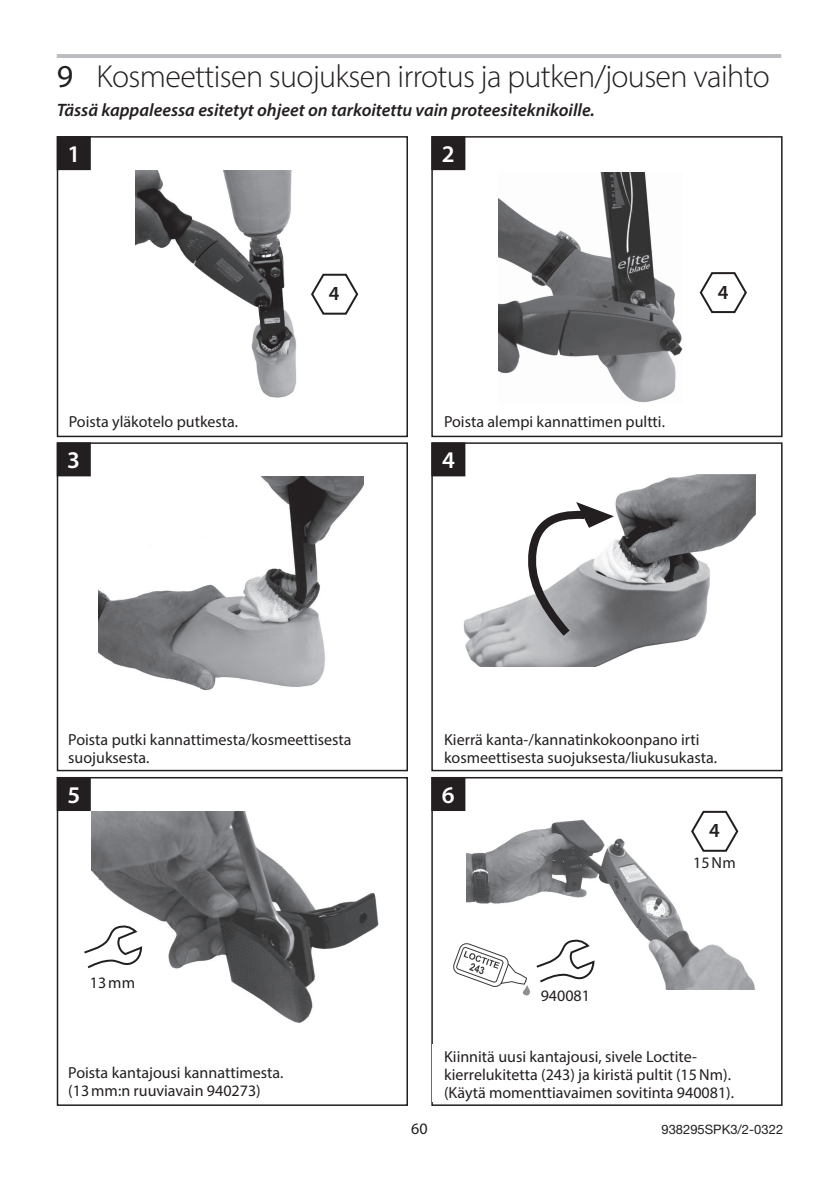
<style>
.page{position:relative;width:840px;height:1191px;background:#fff}
.page>*{position:absolute;margin:0;border:0;box-sizing:border-box;transform-origin:0 0}
.MG-Head1{font:300 32px "Myriad Pro";letter-spacing:-.02em;color:#231f20}
.MG-Assembly_Box_Numb{font:600 24px "Myriad Pro";color:#fff}
.MG-ThreadSize{font:600 20px "Myriad Pro";color:#231f20}
.MG-Pactitioner_use_o{font:italic 600 18px "Myriad Pro";color:#231f20}
.MG-Box_Text__8pt__3p{font:16px/18px "Myriad Pro";color:#231f20}
.MG-Label_L{font:16px "Myriad Pro";color:#211d1e}
.MG-Box_Text_C{font:16px "Myriad Pro";color:#231f20}
.t1{font:13px "Helvetica Neue";color:#231f20}
.s1{font-weight:400}
</style>
<div class="page">
<img style="left:135px;top:170px;width:162px;height:228px">
<img style="left:98px;top:476px;width:265px;height:215px">
<img style="left:498px;top:173px;width:184px;height:230px">
<img style="left:458px;top:474px;width:296px;height:192px">
<img style="left:91px;top:812px;width:288px;height:211px">
<img style="left:466px;top:819px;width:289px;height:170px">
<div style="left:431px;top:777px;width:351px;height:329px;border:2px solid #231f20"></div>
<div style="left:57px;top:777px;width:351px;height:329px;border:2px solid #231f20"></div>
<div style="left:431px;top:442px;width:351px;height:329px;border:2px solid #231f20"></div>
<div style="left:57px;top:442px;width:351px;height:329px;border:2px solid #231f20"></div>
<div style="left:431px;top:136px;width:351px;height:301px;border:2px solid #231f20"></div>
<div style="left:57px;top:136px;width:351px;height:301px;border:2px solid #231f20"></div>
<hr style="left:57px;top:54px;width:723px;height:4px;background:#bcbdc0">
<svg style="left:311px;top:273px;width:48px;height:42px"></svg>
<svg style="left:699px;top:272px;width:48px;height:42px"></svg>
<div style="left:57px;top:137px;width:33px;height:32px;background:#231f20"></div>
<div style="left:57px;top:136px;width:34px;height:34px;border:2px solid #231f20"></div>
<div style="left:432px;top:137px;width:32px;height:32px;background:#231f20"></div>
<div style="left:431px;top:136px;width:34px;height:34px;border:2px solid #231f20"></div>
<div style="left:57px;top:443px;width:33px;height:32px;background:#231f20"></div>
<div style="left:57px;top:442px;width:34px;height:34px;border:2px solid #231f20"></div>
<svg style="left:529px;top:502px;width:84px;height:142px"></svg>
<div style="left:432px;top:443px;width:32px;height:32px;background:#231f20"></div>
<div style="left:431px;top:442px;width:34px;height:34px;border:2px solid #231f20"></div>
<svg style="left:84px;top:922px;width:59px;height:48px"></svg>
<div style="left:57px;top:777px;width:33px;height:33px;background:#231f20"></div>
<div style="left:57px;top:777px;width:34px;height:34px;border:2px solid #231f20"></div>
<div style="left:432px;top:1044px;width:339px;height:57px;background:#fff"></div>
<div style="left:432px;top:777px;width:32px;height:33px;background:#231f20"></div>
<div style="left:431px;top:777px;width:34px;height:34px;border:2px solid #231f20"></div>
<svg style="left:689px;top:810px;width:50px;height:42px"></svg>
<svg style="left:453px;top:937px;width:142px;height:59px"></svg>
<h1 class="MG-Head1" style="left:57px;top:57px;width:714px"><span class="s1">9</span> Kosmeettisen suojuksen irrotus ja putken/jousen vaihto</h1>
<p class="MG-Pactitioner_use_o" style="left:57px;top:98px;width:539px">Tässä kappaleessa esitetyt ohjeet on tarkoitettu vain proteesiteknikoille.</p>
<p class="MG-Assembly_Box_Numb" style="left:67px;top:139px;width:14px">1</p>
<p class="MG-Assembly_Box_Numb" style="left:441px;top:139px;width:14px">2</p>
<p class="MG-ThreadSize" style="left:329px;top:281px;width:12px">4</p>
<p class="MG-ThreadSize" style="left:717px;top:279px;width:12px">4</p>
<p class="MG-Box_Text__8pt__3p" style="left:69px;top:412px;width:171px">Poista yläkotelo putkesta.</p>
<p class="MG-Box_Text__8pt__3p" style="left:444px;top:412px;width:222px">Poista alempi kannattimen pultti.</p>
<p class="MG-Assembly_Box_Numb" style="left:67px;top:445px;width:14px">3</p>
<p class="MG-Assembly_Box_Numb" style="left:442px;top:445px;width:14px">4</p>
<p class="MG-Box_Text__8pt__3p" style="left:68px;top:730px;width:284px">Poista putki kannattimesta/kosmeettisesta suojuksesta.</p>
<p class="MG-Assembly_Box_Numb" style="left:67px;top:779px;width:14px">5</p>
<p class="MG-Label_L" style="left:90px;top:973px;width:47px">13mm</p>
<p class="MG-Box_Text__8pt__3p" style="left:68px;top:1063px;width:216px">Poista kantajousi kannattimesta.</p>
<p class="MG-Box_Text__8pt__3p" style="left:68px;top:1081px;width:194px">(13mm:n ruuviavain 940273)</p>
<p class="MG-Box_Text__8pt__3p" style="left:444px;top:730px;width:274px">Kierrä kanta-/kannatinkokoonpano irti kosmeettisesta suojuksesta/liukusukasta.</p>
<p class="MG-Assembly_Box_Numb" style="left:441px;top:779px;width:14px">6</p>
<p class="MG-ThreadSize" style="left:708px;top:818px;width:12px">4</p>
<p class="MG-Box_Text_C" style="left:692px;top:853px;width:44px">15Nm</p>
<p class="MG-Label_L" style="left:540px;top:986px;width:51px">940081</p>
<p class="MG-Box_Text__8pt__3p" style="left:411px;top:1119px;width:18px">60</p>
<p class="MG-Box_Text__8pt__3p" style="left:444px;top:1047px;width:291px">Kiinnitä uusi kantajousi, sivele Loctite&shy;kierrelukitetta (243) ja kiristä pultit (15Nm). (Käytä momenttiavaimen sovitinta 940081).</p>
<p class="t1" style="left:661px;top:1121px;width:123px">938295SPK3/2-0322</p>
</div>
